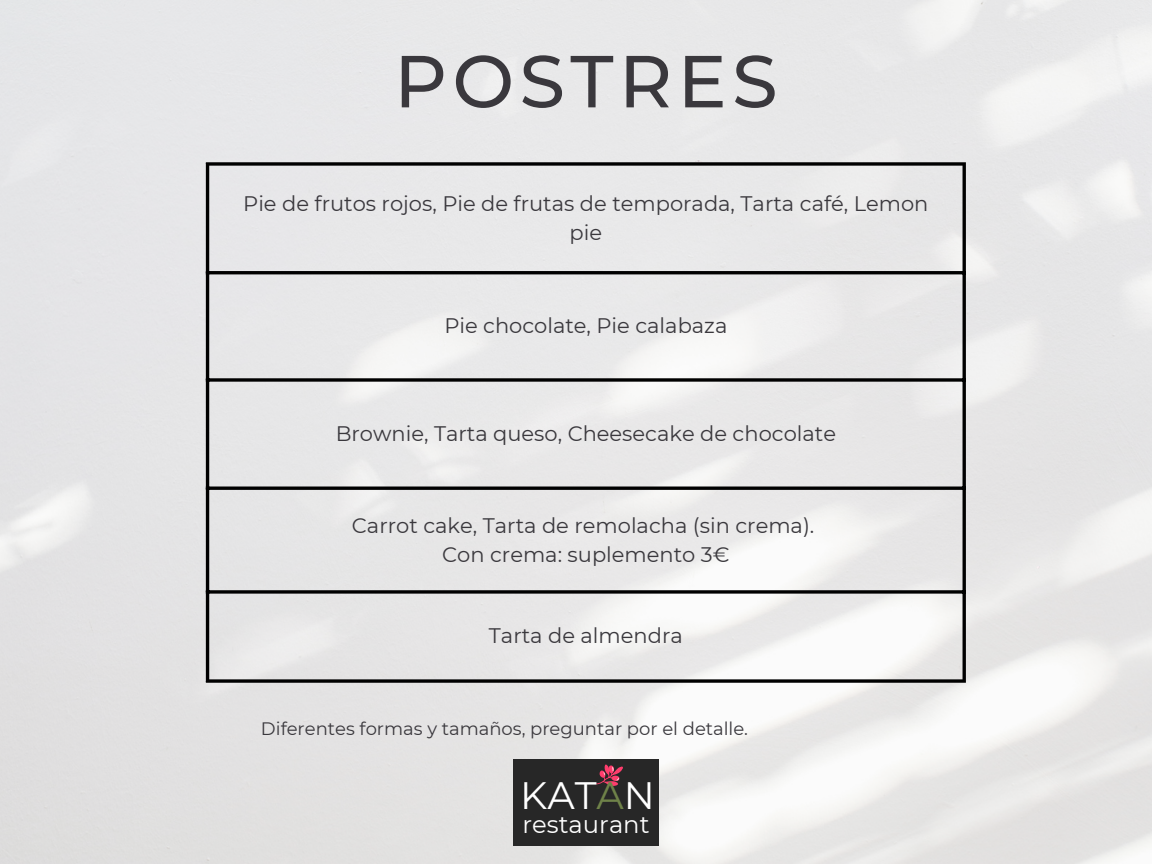
<style>
.page{position:relative;width:1152px;height:864px;background:#fff}
.page>*{position:absolute;margin:0;border:0;box-sizing:border-box;transform-origin:0 0}
.t1{font:500 73.5px "Montserrat";letter-spacing:.07em;color:#3a383d}
.t2{font:38.1px "Montserrat";color:#fff}
.t3{font:24.3px "Montserrat";color:#fff}
.t4{font:21px/29.2px "Montserrat";color:#3a383d;text-align:center}
.t5{font:18px "Montserrat";color:#3a383d}
.s1{color:#6f8249}
</style>
<div class="page">
<img style="left:0;top:0;width:1152px;height:864px">
<hr style="left:206px;top:166px;width:3px;height:513px;background:#000">
<hr style="left:963px;top:166px;width:3px;height:513px;background:#000">
<svg style="left:206px;top:162px;width:760px;height:4px;background:#232323"></svg>
<hr style="left:206px;top:271px;width:760px;height:3px;background:#000">
<svg style="left:209px;top:378px;width:754px;height:4px;background:#242424"></svg>
<hr style="left:206px;top:487px;width:760px;height:3px;background:#000">
<svg style="left:209px;top:590px;width:754px;height:4px;background:#242424"></svg>
<svg style="left:206px;top:679px;width:760px;height:4px;background:#232323"></svg>
<div style="left:513px;top:759px;width:146px;height:87px;background:#272727"></div>
<svg style="left:596px;top:764px;width:27px;height:22px"></svg>
<p class="t1" style="left:394px;top:36px;width:385px">POSTRES</p>
<p class="t4" style="left:243px;top:188px;width:687px">Pie de frutos rojos, Pie de frutas de temporada, Tarta café, Lemon pie</p>
<p class="t4" style="left:444px;top:311px;width:285px">Pie chocolate, Pie calabaza</p>
<p class="t4" style="left:336px;top:419px;width:502px">Brownie, Tarta queso, Cheesecake de chocolate</p>
<p class="t4" style="left:352px;top:510px;width:464px">Carrot cake, Tarta de remolacha (sin crema).</p>
<p class="t4" style="left:442px;top:540px;width:289px">Con crema: suplemento 3€</p>
<p class="t4" style="left:489px;top:621px;width:195px">Tarta de almendra</p>
<p class="t5" style="left:261px;top:718px;width:489px">Diferentes formas y tamaños, preguntar por el detalle.</p>
<p class="t2" style="left:520px;top:772px;width:136px">KAT<span class="s1">A</span>N</p>
<p class="t3" style="left:523px;top:810px;width:129px">restaurant</p>
</div>
